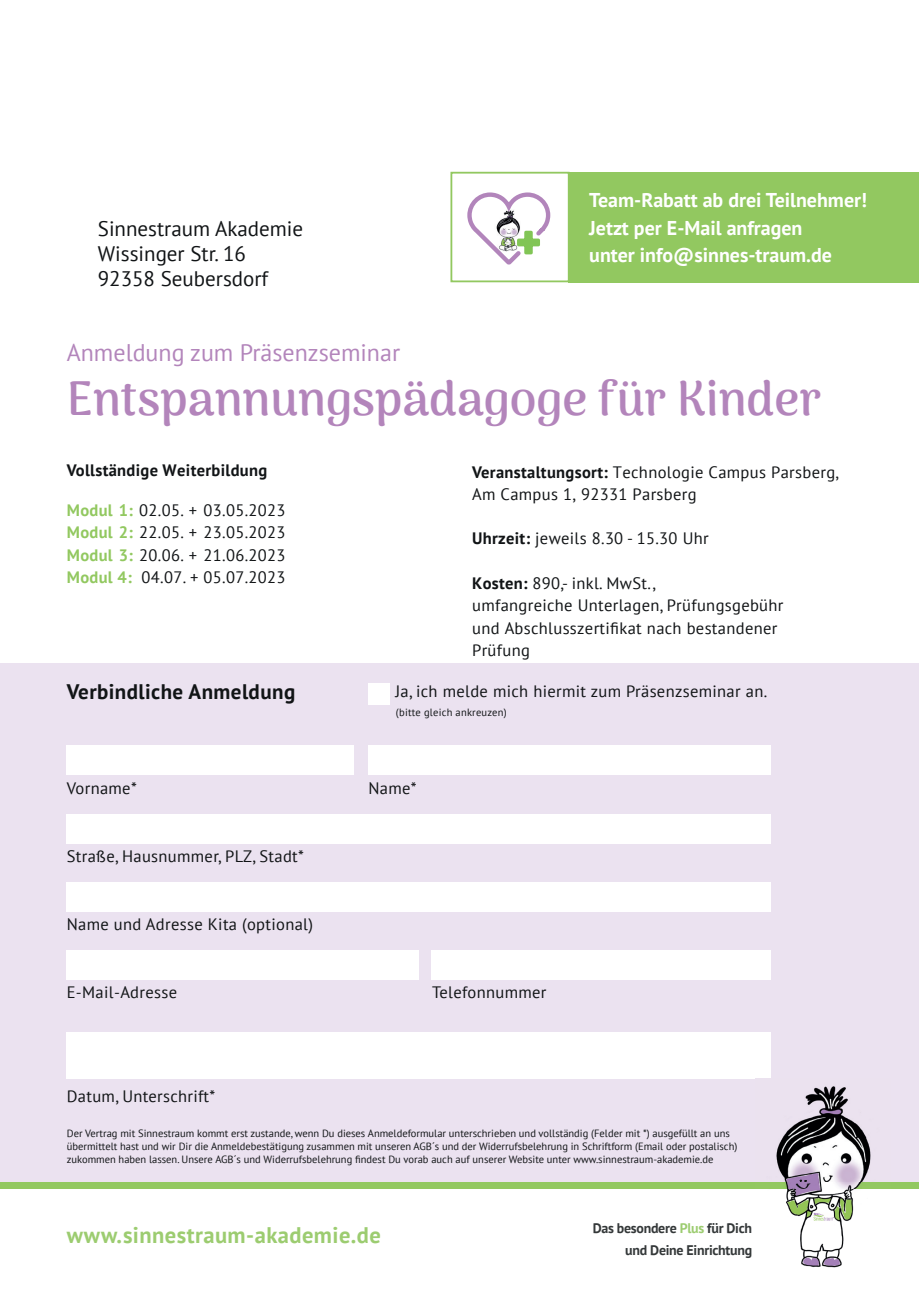
<style>
.page{position:relative;width:919px;height:1289px;background:#fff}
.page>*{position:absolute;margin:0;border:0;box-sizing:border-box;transform-origin:0 0}
.t1{font:700 48px "Arima Madurai";color:#b385bb}
.t2{font:24px "PT Sans";color:#b385bb}
.t3{font:700 22.5px "PT Sans";letter-spacing:.02em;color:#9ccc70}
.t4{font:21px/25.2px "PT Sans";color:#111416}
.t5{font:700 21px "PT Sans";letter-spacing:.02em;color:#111416}
.t6{font:700 19.95px/27.2px "PT Sans";color:#fff}
.t7{font:16.5px/22.5px "PT Sans";letter-spacing:.02em;color:#111416}
.t8{font:700 16.5px "PT Sans";letter-spacing:.02em;color:#111416}
.t9{font:700 13.95px/22.2px "PT Sans";letter-spacing:-.02em;color:#343839;text-align:right}
.t10{font:10.5px/12.6px "PT Sans";color:#111416}
.t11{font:10.5px "PT Sans";letter-spacing:.02em;color:#111416}
.s1{font-weight:700;color:#92c860}
.s2{font-weight:700}
.s3{color:#9ccc70}
</style>
<div class="page">
<div style="left:0;top:663px;width:918px;height:520px;background:#ebe2f0"></div>
<div style="left:568px;top:172px;width:350px;height:110px;background:#92c860"></div>
<div style="left:67px;top:745px;width:287px;height:30px;background:#fff"></div>
<div style="left:368px;top:745px;width:403px;height:30px;background:#fff"></div>
<div style="left:67px;top:814px;width:704px;height:30px;background:#fff"></div>
<div style="left:0;top:1182px;width:918px;height:6px;background:#92c860"></div>
<div style="left:67px;top:950px;width:352px;height:29px;background:#fff"></div>
<div style="left:432px;top:950px;width:339px;height:29px;background:#fff"></div>
<div style="left:67px;top:1031px;width:704px;height:47px;background:#fff"></div>
<img style="left:755px;top:1086px;width:135px;height:182px">
<svg style="left:789px;top:1176px;width:29px;height:12px"></svg>
<div style="left:368px;top:683px;width:21px;height:21px;background:#fff"></div>
<div style="left:67px;top:882px;width:704px;height:29px;background:#fff"></div>
<svg style="left:467px;top:192px;width:84px;height:73px"></svg>
<div style="left:450px;top:172px;width:119px;height:110px;border:2px solid #92c860"></div>
<p class="t4" style="left:98px;top:215px;width:207px">Sinnestraum Akademie<br>Wissinger Str. 16<br>92358 Seubersdorf</p>
<h2 class="t2" style="left:67px;top:337px;width:335px">Anmeldung zum Präsenzseminar</h2>
<p class="t6" style="left:589px;top:186px;width:279px">Team-Rabatt ab drei Teilnehmer!<br>Jetzt per E-Mail anfragen<br>unter info@sinnes-traum.de</p>
<h1 class="t1" style="left:67px;top:364px;width:756px">Entspannungspädagoge für Kinder</h1>
<p class="t8" style="left:67px;top:459px;width:202px">Vollständige Weiterbildung</p>
<p class="t7" style="left:67px;top:498px;width:220px;text-align:justify"><span class="s1">Modul 1:</span> 02.05. + 03.05.2023<br><span class="s1">Modul 2:</span> 22.05. + 23.05.2023<br><span class="s1">Modul 3:</span> 20.06. + 21.06.2023<br><span class="s1">Modul 4:</span> 04.07. + 05.07.2023</p>
<p class="t5" style="left:67px;top:677px;width:230px">Verbindliche Anmeldung</p>
<p class="t7" style="left:472px;top:460px;width:368px"><span class="s2">Veranstaltungsort:</span> Technologie Campus Parsberg,<br>Am Campus 1, 92331 Parsberg</p>
<p class="t7" style="left:472px;top:526px;width:238px"><span class="s2">Uhrzeit:</span> jeweils 8.30 - 15.30 Uhr</p>
<p class="t7" style="left:472px;top:571px;width:313px"><span class="s2">Kosten:</span> 890,- inkl. MwSt.,<br>umfangreiche Unterlagen, Prüfungsgebühr und Abschlusszertifikat nach bestandener<br>Prüfung</p>
<p class="t7" style="left:395px;top:680px;width:373px">Ja, ich melde mich hiermit zum Präsenzseminar an.</p>
<p class="t11" style="left:396px;top:705px;width:112px">(bitte gleich ankreuzen)</p>
<p class="t7" style="left:67px;top:776px;width:71px">Vorname*</p>
<p class="t7" style="left:368px;top:776px;width:50px">Name*</p>
<p class="t7" style="left:67px;top:844px;width:239px">Straße, Hausnummer, PLZ, Stadt*</p>
<p class="t7" style="left:67px;top:912px;width:248px">Name und Adresse Kita (optional)</p>
<p class="t7" style="left:67px;top:980px;width:112px">E-Mail-Adresse</p>
<p class="t7" style="left:432px;top:980px;width:116px">Telefonnummer</p>
<p class="t7" style="left:67px;top:1084px;width:150px">Datum, Unterschrift*</p>
<p class="t10" style="left:67px;top:1127px;width:672px">Der Vertrag mit Sinnestraum kommt erst zustande, wenn Du dieses Anmeldeformular unterschrieben und vollständig (Felder mit *) ausgefüllt an uns übermittelt hast und wir Dir die Anmeldebestätigung zusammen mit unseren AGB´s und der Widerrufsbelehrung in Schriftform (Email oder postalisch) zukommen haben lassen. Unsere AGB´s und Widerrufsbelehrung findest Du vorab auch auf unserer Website unter www.sinnestraum-akademie.de</p>
<h3 class="t3" style="left:67px;top:1219px;width:315px">www.sinnestraum-akademie.de</h3>
<p class="t9" style="left:592px;top:1216px;width:161px">Das besondere <span class="s3">Plus</span> für Dich und Deine Einrichtung</p>
</div>
